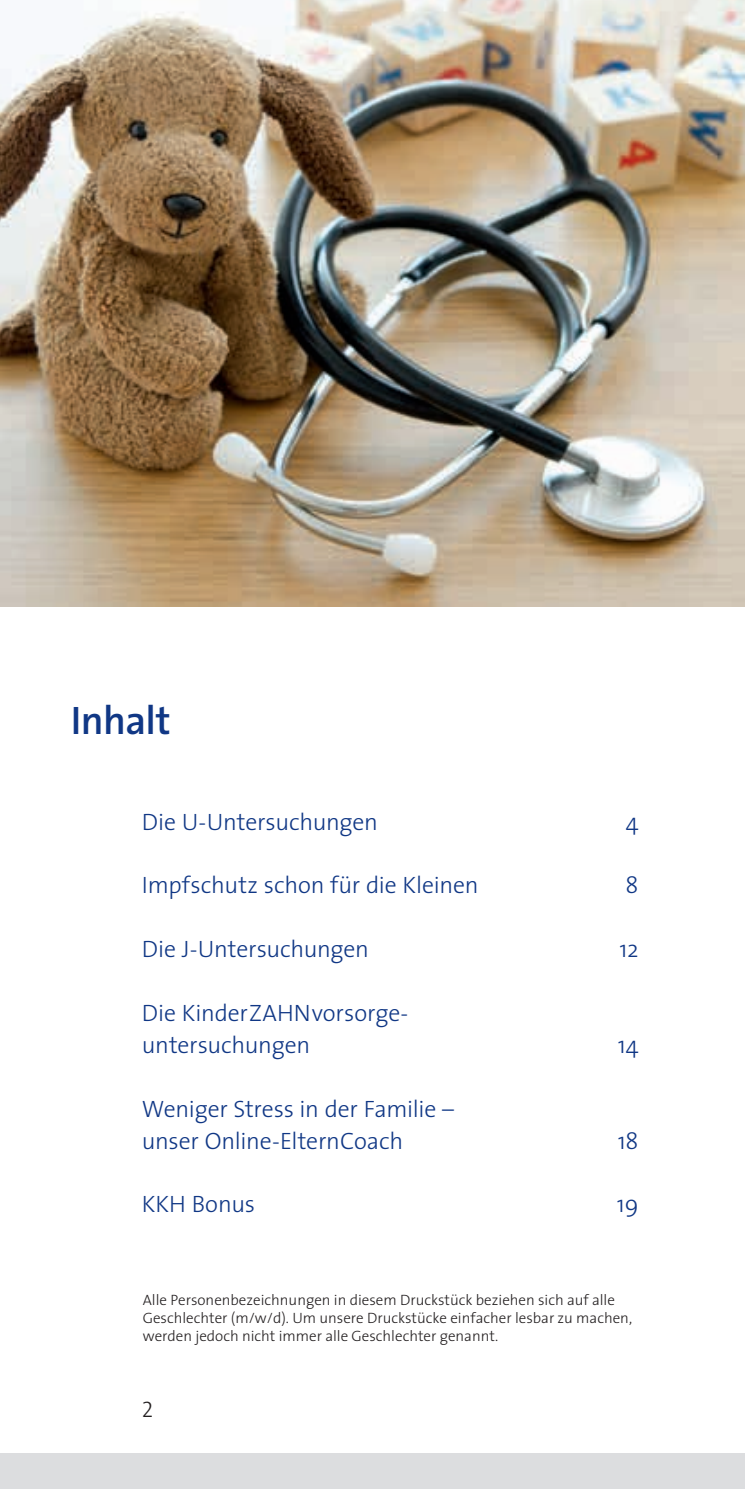
<style>
.page{position:relative;width:745px;height:1489px;background:#fff}
.page>*{position:absolute;margin:0;border:0;box-sizing:border-box;transform-origin:0 0}
.t1{font:600 40px "The Sans";letter-spacing:-.015em;color:#103785}
.t2{font:300 23.75px/32px "The Sans";letter-spacing:-.01em;color:#103785}
.t3{font:22.5px "The Sans Light Caps";color:#231f20}
.t4{font:300 15px/18px "The Sans";color:#231f20}
</style>
<div class="page">
<div style="left:0;top:1453px;width:744px;height:35px;background:#dcdddf"></div>
<img style="left:0;top:0;width:744px;height:606px">
<h1 class="t1" style="left:71px;top:686px;width:101px">Inhalt</h1>
<h2 class="t2" style="left:142px;top:804px;width:237px">Die U-Untersuchungen</h2>
<h2 class="t2" style="left:625px;top:804px;width:14px">4</h2>
<h2 class="t2" style="left:142px;top:868px;width:338px">Impfschutz schon für die Kleinen</h2>
<h2 class="t2" style="left:625px;top:868px;width:14px">8</h2>
<h2 class="t2" style="left:142px;top:932px;width:228px">Die J-Untersuchungen</h2>
<h2 class="t2" style="left:619px;top:932px;width:20px">12</h2>
<h2 class="t2" style="left:142px;top:996px;width:268px">Die KinderZAHNvorsorge&shy;untersuchungen</h2>
<h2 class="t2" style="left:142px;top:1091px;width:313px">Weniger Stress in der Familie – unser Online-ElternCoach</h2>
<h2 class="t2" style="left:617px;top:1028px;width:22px">14</h2>
<h2 class="t2" style="left:617px;top:1123px;width:22px">18</h2>
<h2 class="t2" style="left:142px;top:1187px;width:114px">KKH Bonus</h2>
<h2 class="t2" style="left:616px;top:1187px;width:23px">19</h2>
<p class="t4" style="left:143px;top:1289px;width:490px">Alle Personenbezeichnungen in diesem Druckstück beziehen sich auf alle<br>Geschlechter (m/w/d). Um unsere Druckstücke einfacher lesbar zu machen, werden jedoch nicht immer alle Geschlechter genannt.</p>
<h3 class="t3" style="left:142px;top:1390px;width:13px">2</h3>
</div>
